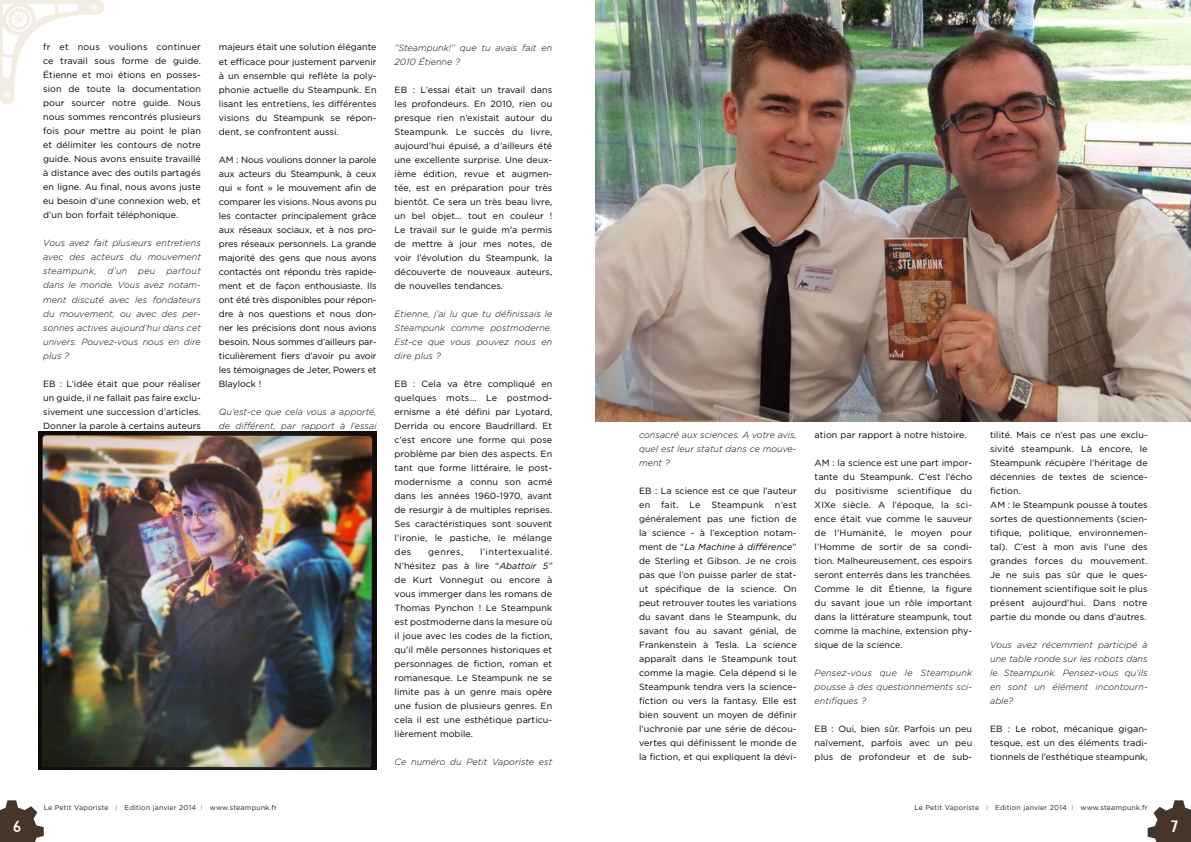
<style>
.page{position:relative;width:1191px;height:842px;background:#fff}
.page>*{position:absolute;margin:0;border:0;box-sizing:border-box;transform-origin:0 0}
.t1{font:16px "Mouse Deco";color:#fff}
.t2{font:9px/14px "Gotham";letter-spacing:.005em;color:#000;text-align:justify}
.t3{font:italic 300 9px/14px "Gotham";letter-spacing:.005em;color:#000;text-align:justify}
.t4{font:7px "Gotham";letter-spacing:.025em;color:#2b1f13}
.s1{font-style:italic}
.s2{color:#aa8643}
</style>
<div class="page">
<svg style="left:0;top:0;width:104px;height:105px"></svg>
<svg style="left:0;top:800px;width:44px;height:42px"></svg>
<svg style="left:1147px;top:800px;width:44px;height:42px"></svg>
<img style="left:595px;top:0;width:596px;height:421px">
<img style="left:38px;top:431px;width:339px;height:339px">
<p class="t2" style="left:43px;top:40px;width:159px">fr et nous voulions continuer ce travail sous forme de guide.<br>Étienne et moi étions en posses&shy;sion de toute la documentation pour sourcer notre guide. Nous nous sommes rencontrés plusieurs fois pour mettre au point le plan et délimiter les contours de notre guide. Nous avons ensuite travaillé à distance avec des outils partagés en ligne. Au final, nous avons juste eu besoin d’une connexion web, et d’un bon forfait téléphonique.</p>
<p class="t3" style="left:43px;top:236px;width:159px">Vous avez fait plusieurs entretiens avec des acteurs du mouvement steampunk, d’un peu partout dans le monde. Vous avez notam&shy;ment discuté avec les fondateurs du mouvement, ou avec des per&shy;sonnes actives aujourd’hui dans cet univers. Pouvez-vous nous en dire plus ?</p>
<p class="t2" style="left:43px;top:376px;width:159px">EB : L’idée était que pour réaliser un guide, il ne fallait pas faire exclu&shy;sivement une succession d’articles.<br>Donner la parole à certains auteurs</p>
<p class="t2" style="left:219px;top:40px;width:159px">majeurs était une solution élégante et efficace pour justement parvenir à un ensemble qui reflète la poly&shy;phonie actuelle du Steampunk. En lisant les entretiens, les différentes visions du Steampunk se répon&shy;dent, se confrontent aussi.</p>
<p class="t2" style="left:219px;top:152px;width:159px">AM : Nous voulions donner la parole aux acteurs du Steampunk, à ceux qui « font » le mouvement afin de comparer les visions. Nous avons pu les contacter principalement grâce aux réseaux sociaux, et à nos pro&shy;pres réseaux personnels. La grande majorité des gens que nous avons contactés ont répondu très rapide&shy;ment et de façon enthousiaste. Ils ont été très disponibles pour répon&shy;dre à nos questions et nous don&shy;ner les précisions dont nous avions besoin. Nous sommes d’ailleurs par&shy;ticulièrement fiers d’avoir pu avoir les témoignages de Jeter, Powers et Blaylock !</p>
<p class="t3" style="left:219px;top:404px;width:159px">Qu’est-ce que cela vous a apporté, de différent, par rapport à l’essai</p>
<p class="t3" style="left:394px;top:40px;width:159px">“Steampunk!” que tu avais fait en<br>2010 Étienne ?</p>
<p class="t2" style="left:394px;top:82px;width:159px">EB : L’essai était un travail dans les profondeurs. En 2010, rien ou presque rien n’existait autour du Steampunk. Le succès du livre, aujourd’hui épuisé, a d’ailleurs été une excellente surprise. Une deux&shy;ième édition, revue et augmen&shy;tée, est en préparation pour très bientôt. Ce sera un très beau livre, un bel objet... tout en couleur !<br>Le travail sur le guide m’a permis de mettre à jour mes notes, de voir l’évolution du Steampunk, la découverte de nouveaux auteurs, de nouvelles tendances.</p>
<p class="t3" style="left:394px;top:306px;width:159px">Etienne, j’ai lu que tu définissais le Steampunk comme postmoderne.<br>Est-ce que vous pouvez nous en dire plus ?</p>
<p class="t2" style="left:394px;top:376px;width:159px">EB : Cela va être compliqué en quelques mots... Le postmod&shy;ernisme a été défini par Lyotard, Derrida ou encore Baudrillard. Et c’est encore une forme qui pose problème par bien des aspects. En tant que forme littéraire, le post&shy;modernisme a connu son acmé dans les années 1960-1970, avant de resurgir à de multiples reprises.<br>Ses caractéristiques sont souvent l’ironie, le pastiche, le mélange des</p>
<p class="t2" style="left:394px;top:544px;width:159px;text-indent:86px">l’intertexualité.<br>N’hésitez pas à lire “<span class="s1">Abattoir 5” </span>de Kurt Vonnegut ou encore à vous immerger dans les romans de Thomas Pynchon ! Le Steampunk est postmoderne dans la mesure où il joue avec les codes de la fiction, qu’il mêle personnes historiques et personnages de fiction, roman et romanesque. Le Steampunk ne se limite pas à un genre mais opère une fusion de plusieurs genres. En cela il est une esthétique particu&shy;lièrement mobile.</p>
<p class="t3" style="left:394px;top:755px;width:159px">Ce numéro du Petit Vaporiste est</p>
<p class="t2" style="left:428px;top:544px;width:36px">genres,</p>
<p class="t3" style="left:639px;top:428px;width:159px">consacré aux sciences. A votre avis, quel est leur statut dans ce mouve&shy;ment ?</p>
<p class="t2" style="left:639px;top:484px;width:159px">EB : La science est ce que l’auteur en fait. Le Steampunk n’est généralement pas une fiction de la science - à l’exception notam&shy;ment de “<span class="s1">La Machine à différence</span>” de Sterling et Gibson. Je ne crois pas que l’on puisse parler de stat&shy;ut spécifique de la science. On peut retrouver toutes les variations du savant dans le Steampunk, du savant fou au savant génial, de Frankenstein à Tesla. La science apparaît dans le Steampunk tout comme la magie. Cela dépend si le Steampunk tendra vers la science&shy;fiction ou vers la fantasy. Elle est bien souvent un moyen de définir l’uchronie par une série de décou&shy;vertes qui définissent le monde de la fiction, et qui expliquent la dévi-</p>
<p class="t2" style="left:814px;top:428px;width:153px">ation par rapport à notre histoire.</p>
<p class="t2" style="left:814px;top:456px;width:159px">AM : la science est une part impor&shy;tante du Steampunk. C’est l’écho du positivisme scientifique du XIXe siècle. A l’époque, la sci&shy;ence était vue comme le sauveur de l’Humanité, le moyen pour l’Homme de sortir de sa condi&shy;tion. Malheureusement, ces espoirs seront enterrés dans les tranchées.<br>Comme le dit Étienne, la figure du savant joue un rôle important dans la littérature steampunk, tout comme la machine, extension phy&shy;sique de la science.</p>
<p class="t3" style="left:814px;top:666px;width:159px">Pensez-vous que le Steampunk pousse à des questionnements sci&shy;entifiques ?</p>
<p class="t2" style="left:814px;top:722px;width:159px">EB : Oui, bien sûr. Parfois un peu naïvement, parfois avec un peu plus de profondeur et de sub-</p>
<p class="t2" style="left:990px;top:428px;width:159px;text-align:left">tilité. Mais ce n’est pas une exclu&shy;sivité steampunk. Là encore, le<br>Steampunk récupère l’héritage de décennies de textes de science&shy;fiction.<br>AM : le Steampunk pousse à toutes sortes de questionnements (scien&shy;tifique, politique, environnemen&shy;tal). C’est à mon avis l’une des grandes forces du mouvement.<br>Je ne suis pas sûr que le ques&shy;tionnement scientifique soit le plus présent aujourd’hui. Dans notre partie du monde ou dans d’autres.</p>
<p class="t3" style="left:990px;top:638px;width:159px">Vous avez récemment participé à une table ronde sur les robots dans le Steampunk. Pensez-vous qu’ils en sont un élément incontourn&shy;able?</p>
<p class="t2" style="left:990px;top:722px;width:159px">EB : Le robot, mécanique gigan&shy;tesque, est un des éléments tradi&shy;tionnels de l’esthétique steampunk,</p>
<p class="t4" style="left:44px;top:803px;width:235px">Le Petit Vaporiste <span class="s2">I</span> Edition janvier 2014 <span class="s2">I</span> www.steampunk.fr</p>
<p class="t4" style="left:914px;top:803px;width:235px">Le Petit Vaporiste <span class="s2">I</span> Edition janvier 2014 <span class="s2">I</span> www.steampunk.fr</p>
<h1 class="t1" style="left:12px;top:819px;width:11px">6</h1>
<h1 class="t1" style="left:1169px;top:819px;width:11px">7</h1>
</div>
